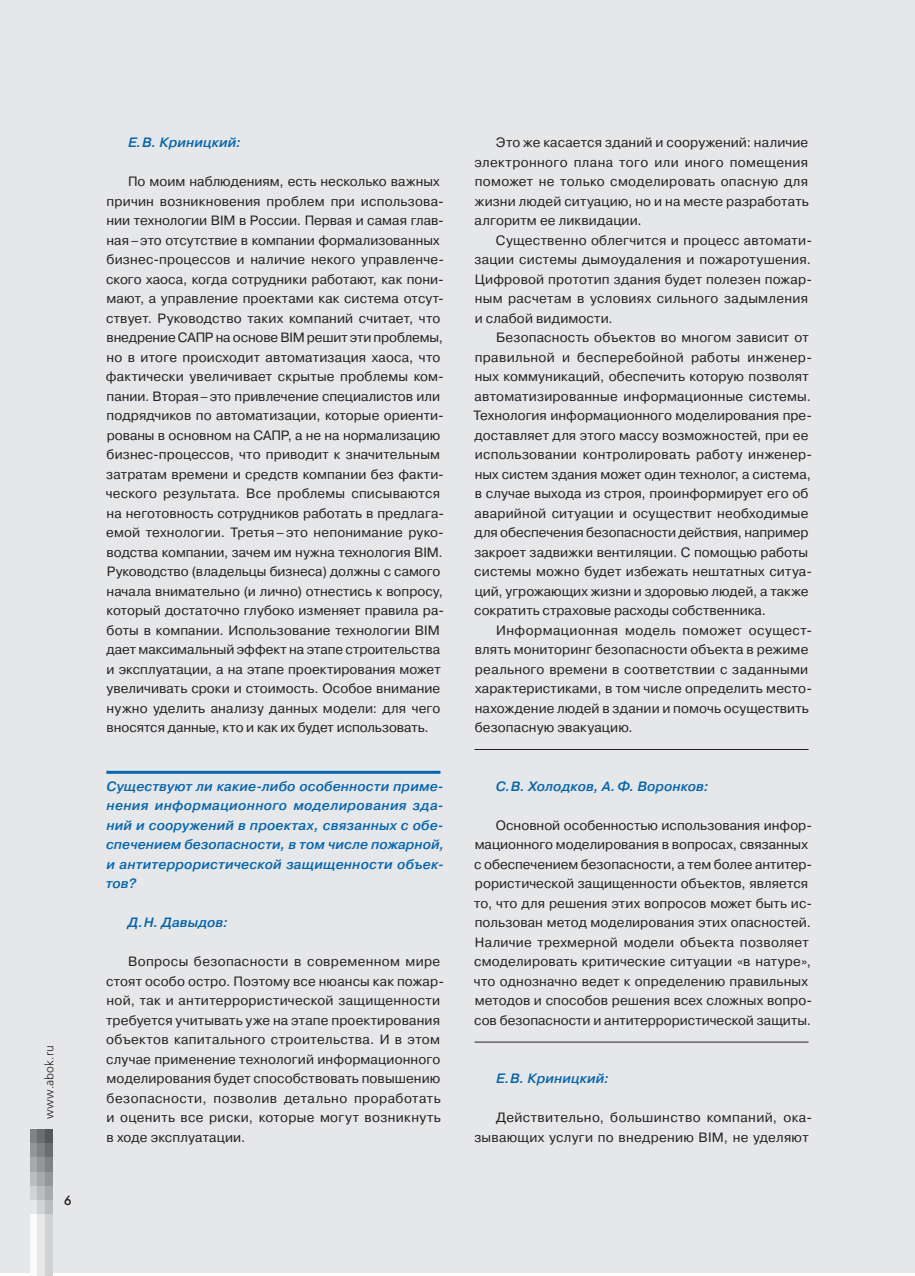
<style>
.page{position:relative;width:915px;height:1276px;background:#fff}
.page>*{position:absolute;margin:0;border:0;box-sizing:border-box;transform-origin:0 0}
.t1{font:13.5px/19.5px "Pragmatica";letter-spacing:.01em;color:#231f20}
.t2{font:italic 500 13.5px/19.5px "Pragmatica";letter-spacing:.01em;color:#0166b3;text-align:justify}
.t3{font:13.5px "Futura Futuris";color:#231f20}
.t4{font:300 12px "Free Set";letter-spacing:.015em;color:#231f20}
</style>
<div class="page">
<div style="left:0;top:0;width:914px;height:1272px;background:#e6e7e9"></div>
<div style="left:30px;top:1129px;width:7px;height:14px;background:#808285"></div>
<div style="left:30px;top:1143px;width:7px;height:15px;background:#939598"></div>
<div style="left:30px;top:1158px;width:7px;height:14px;background:#a8a9ad"></div>
<div style="left:30px;top:1172px;width:7px;height:14px;background:#bcbdc0"></div>
<div style="left:30px;top:1186px;width:7px;height:14px;background:#d1d2d4"></div>
<div style="left:37px;top:1129px;width:8px;height:14px;background:#6c6d70"></div>
<div style="left:37px;top:1143px;width:8px;height:15px;background:#808285"></div>
<div style="left:37px;top:1158px;width:8px;height:14px;background:#939598"></div>
<div style="left:37px;top:1172px;width:8px;height:14px;background:#a8a9ad"></div>
<div style="left:37px;top:1186px;width:8px;height:14px;background:#bcbdc0"></div>
<div style="left:37px;top:1200px;width:8px;height:14px;background:#d1d2d4"></div>
<div style="left:45px;top:1129px;width:8px;height:14px;background:#57585a"></div>
<div style="left:45px;top:1143px;width:8px;height:15px;background:#6c6d70"></div>
<div style="left:45px;top:1158px;width:8px;height:14px;background:#808285"></div>
<div style="left:45px;top:1172px;width:8px;height:14px;background:#939598"></div>
<div style="left:45px;top:1186px;width:8px;height:14px;background:#a8a9ad"></div>
<div style="left:45px;top:1200px;width:8px;height:14px;background:#bcbdc0"></div>
<div style="left:30px;top:1214px;width:7px;height:62px;background:#fafafa"></div>
<div style="left:37px;top:1214px;width:8px;height:62px;background:#e6e7e9"></div>
<div style="left:45px;top:1214px;width:8px;height:62px;background:#d1d2d4"></div>
<hr style="left:106px;top:771px;width:334px;height:3px;background:#0166b3">
<hr style="left:474px;top:749px;width:334px;height:1px;background:#231f20">
<hr style="left:474px;top:1041px;width:334px;height:1px;background:#231f20">
<p class="t4" style="left:42px;top:1118px;width:75px;rotate:-90deg">www.abok.ru</p>
<p class="t3" style="left:64px;top:1192px;width:9px">6</p>
<p class="t2" style="left:128px;top:133px;width:114px">Е.В. Криницкий:</p>
<p class="t1" style="left:106px;top:172px;width:339px;text-indent:22px">По моим наблюдениям, есть несколько важных причин возникновения проблем при использова&shy;нии технологии BIM в России. Первая и самая глав&shy;ная–это отсутствие в компании формализованных бизнес-процессов и наличие некого управленче&shy;ского хаоса, когда сотрудники работают, как пони&shy;мают, а управление проектами как система отсут&shy;ствует. Руководство таких компаний считает, что внедрение САПР на основе BIM решит эти проблемы, но в итоге происходит автоматизация хаоса, что фактически увеличивает скрытые проблемы ком&shy;пании. Вторая–это привлечение специалистов или подрядчиков по автоматизации, которые ориенти&shy;рованы в основном на САПР, а не на нормализацию бизнес-процессов, что приводит к значительным затратам времени и средств компании без факти&shy;ческого результата. Все проблемы списываются на неготовность сотрудников работать в предлага&shy;емой технологии. Третья–это непонимание руко&shy;водства компании, зачем им нужна технология BIM.<br>Руководство (владельцы бизнеса) должны с самого начала внимательно (и лично) отнестись к вопросу, который достаточно глубоко изменяет правила ра&shy;боты в компании. Использование технологии BIM дает максимальный эффект на этапе строительства и эксплуатации, а на этапе проектирования может увеличивать сроки и стоимость. Особое внимание нужно уделить анализу данных модели: для чего вносятся данные, кто и как их будет использовать.</p>
<p class="t2" style="left:106px;top:776px;width:340px">Существуют ли какие-либо особенности приме&shy;нения информационного моделирования зда&shy;ний и сооружений в проектах, связанных с обе&shy;спечением безопасности, в том числе пожарной, и антитеррористической защищенности объек&shy;тов?</p>
<p class="t2" style="left:128px;top:912px;width:101px">Д.Н. Давыдов:</p>
<p class="t1" style="left:106px;top:952px;width:339px;text-indent:22px">Вопросы безопасности в современном мире стоят особо остро. Поэтому все нюансы как пожар&shy;ной, так и антитеррористической защищенности требуется учитывать уже на этапе проектирования объектов капитального строительства. И в этом случае применение технологий информационного моделирования будет способствовать повышению безопасности, позволив детально проработать и оценить все риски, которые могут возникнуть в ходе эксплуатации.</p>
<p class="t1" style="left:474px;top:133px;width:336px;text-align:justify;text-indent:22px">Это же касается зданий и сооружений: наличие электронного плана того или иного помещения поможет не только смоделировать опасную для жизни людей ситуацию, но и на месте разработать алгоритм ее ликвидации.</p>
<p class="t1" style="left:474px;top:230px;width:339px;text-indent:22px">Существенно облегчится и процесс автомати&shy;зации системы дымоудаления и пожаротушения.<br>Цифровой прототип здания будет полезен пожар&shy;ным расчетам в условиях сильного задымления и слабой видимости.</p>
<p class="t1" style="left:473px;top:328px;width:340px;text-indent:23px">Безопасность объектов во многом зависит от правильной и бесперебойной работы инженер&shy;ных коммуникаций, обеспечить которую позволят автоматизированные информационные системы.<br>Технология информационного моделирования пре&shy;доставляет для этого массу возможностей, при ее использовании контролировать работу инженер&shy;ных систем здания может один технолог, а система, в случае выхода из строя, проинформирует его об аварийной ситуации и осуществит необходимые для обеспечения безопасности действия, например закроет задвижки вентиляции. С помощью работы системы можно будет избежать нештатных ситуа&shy;ций, угрожающих жизни и здоровью людей, а также сократить страховые расходы собственника.</p>
<p class="t1" style="left:474px;top:620px;width:339px;text-indent:22px">Информационная модель поможет осущест&shy;влять мониторинг безопасности объекта в режиме реального времени в соответствии с заданными характеристиками, в том числе определить место&shy;нахождение людей в здании и помочь осуществить безопасную эвакуацию.</p>
<p class="t2" style="left:495px;top:776px;width:214px">С.В. Холодков, А.Ф. Воронков:</p>
<p class="t1" style="left:474px;top:815px;width:339px;text-indent:22px">Основной особенностью использования инфор&shy;мационного моделирования в вопросах, связанных с обеспечением безопасности, а тем более антитер&shy;рористической защищенности объектов, является то, что для решения этих вопросов может быть ис&shy;пользован метод моделирования этих опасностей.<br>Наличие трехмерной модели объекта позволяет смоделировать критические ситуации «в натуре», что однозначно ведет к определению правильных методов и способов решения всех сложных вопро&shy;сов безопасности и антитеррористической защиты.</p>
<p class="t2" style="left:496px;top:1068px;width:114px">Е.В. Криницкий:</p>
<p class="t1" style="left:474px;top:1108px;width:339px;text-align:right">Действительно, большинство компаний, ока&shy;зывающих услуги по внедрению BIM, не уделяют</p>
</div>
